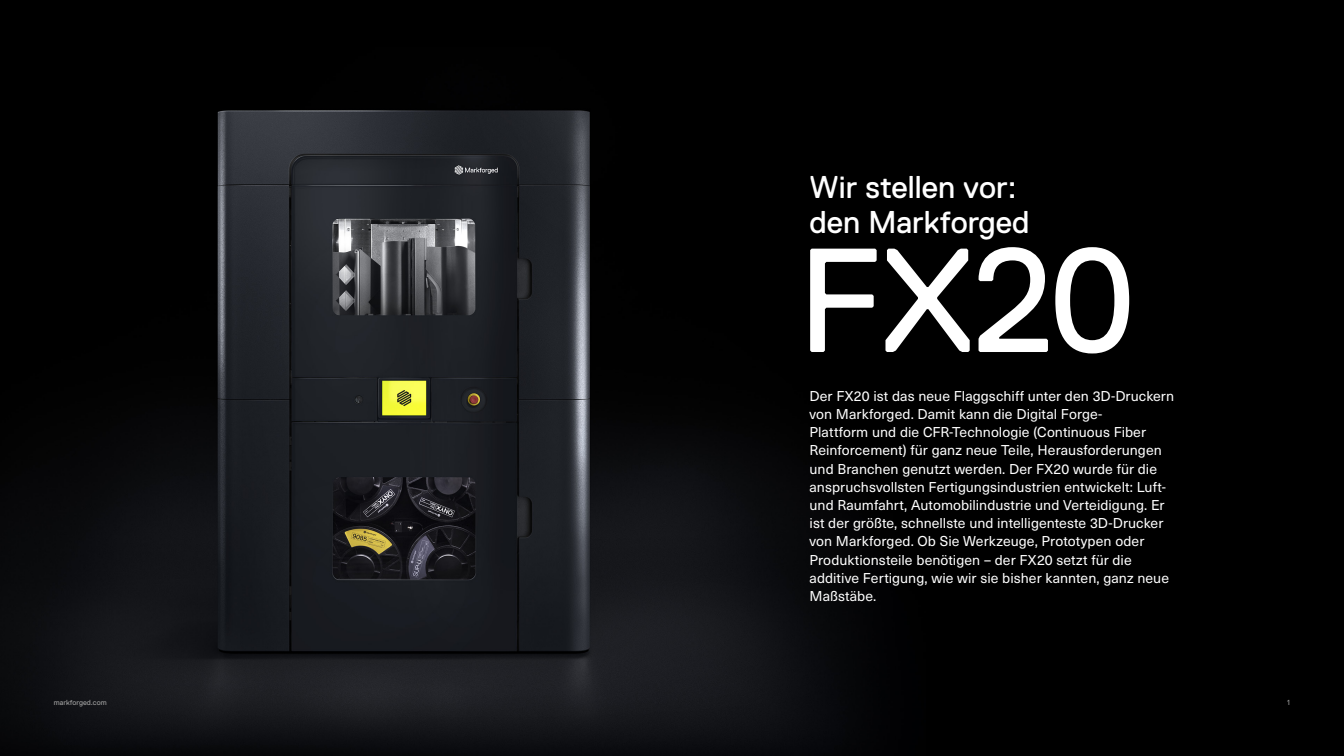
<style>
.page{position:relative;width:1344px;height:756px;background:#000}
.page>*{position:absolute;margin:0;border:0;box-sizing:border-box;transform-origin:0 0}
.Intro_Headline{font:147.7px "Replica Pro";color:#fff}
.Subhead{font:31.5px/34.6px "Replica Pro";color:#fff}
.Body{font:14px/18.2px "Neue Haas Unica Pro";letter-spacing:.005em;color:#fff}
.t1{font:7.35px "Replica Pro";color:#999}
</style>
<div class="page">
<img style="left:0;top:110px;width:851px;height:646px">
<p class="Subhead" style="left:810px;top:170px;width:221px">Wir stellen vor: den Markforged</p>
<p class="Intro_Headline" style="left:798px;top:219px;width:338px">FX20</p>
<p class="Body" style="left:810px;top:387px;width:366px">Der FX20 ist das neue Flaggschiff unter den 3D-Druckern von Markforged. Damit kann die Digital Forge-<br>Plattform und die CFR-Technologie (Continuous Fiber Reinforcement) für ganz neue Teile, Herausforderungen und Branchen genutzt werden. Der FX20 wurde für die anspruchsvollsten Fertigungsindustrien entwickelt: Luft&shy;und Raumfahrt, Automobilindustrie und Verteidigung. Er ist der größte, schnellste und intelligenteste 3D-Drucker von Markforged. Ob Sie Werkzeuge, Prototypen oder Produktionsteile benötigen – der FX20 setzt für die additive Fertigung, wie wir sie bisher kannten, ganz neue Maßstäbe.</p>
<p class="t1" style="left:54px;top:699px;width:54px">markforged.com</p>
<p class="t1" style="left:1287px;top:699px;width:4px">1</p>
</div>
